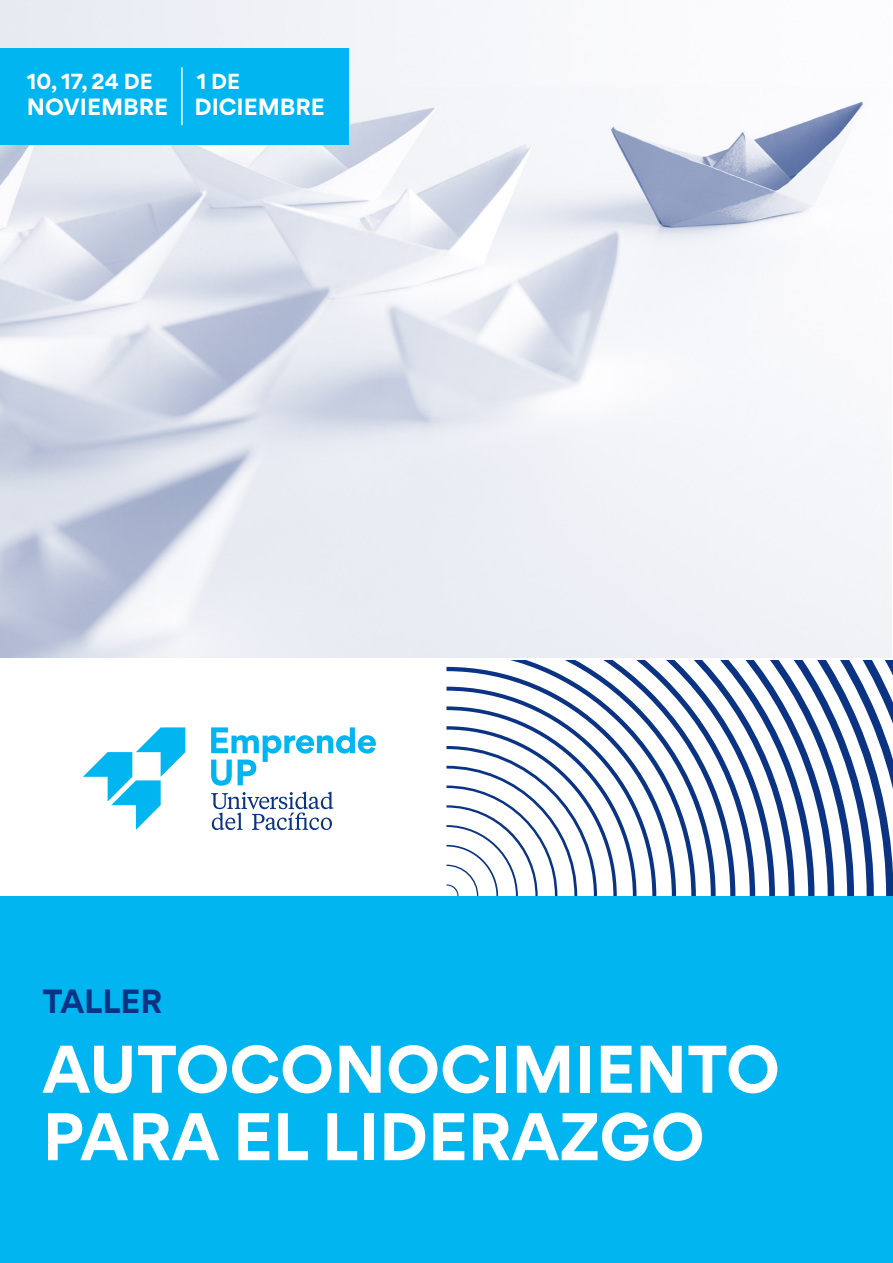
<style>
.page{position:relative;width:893px;height:1263px;background:#fff}
.page>*{position:absolute;margin:0;border:0;box-sizing:border-box;transform-origin:0 0}
.t1{font:700 60px/67.5px "Gordita";color:#fff}
.t2{font:700 30px "Gordita";color:#0a3384}
.t3{font:700 21px "Gordita";color:#fff}
.t4{font:700 19.5px "Gordita";color:#fff}
</style>
<div class="page">
<img style="left:0;top:0;width:892px;height:658px">
<svg style="left:446px;top:661px;width:447px;height:235px"></svg>
<svg style="left:83px;top:727px;width:102px;height:103px"></svg>
<svg style="left:211px;top:727px;width:165px;height:59px"></svg>
<svg style="left:211px;top:792px;width:122px;height:38px"></svg>
<div style="left:0;top:896px;width:893px;height:367px;background:#00b5f0"></div>
<div style="left:0;top:48px;width:349px;height:97px;background:#00b5f0"></div>
<hr style="left:181px;top:67px;width:2px;height:58px;background:#fff">
<p class="t4" style="left:27px;top:66px;width:127px">10, 17, 24 DE</p>
<p class="t4" style="left:197px;top:66px;width:45px">1 DE</p>
<p class="t3" style="left:27px;top:90px;width:143px">NOVIEMBRE</p>
<p class="t3" style="left:194px;top:90px;width:132px">DICIEMBRE</p>
<p class="t2" style="left:43px;top:977px;width:121px">TALLER</p>
<p class="t1" style="left:43px;top:1035px;width:739px">AUTOCONOCIMIENTO<br>PARA EL LIDERAZGO</p>
</div>
